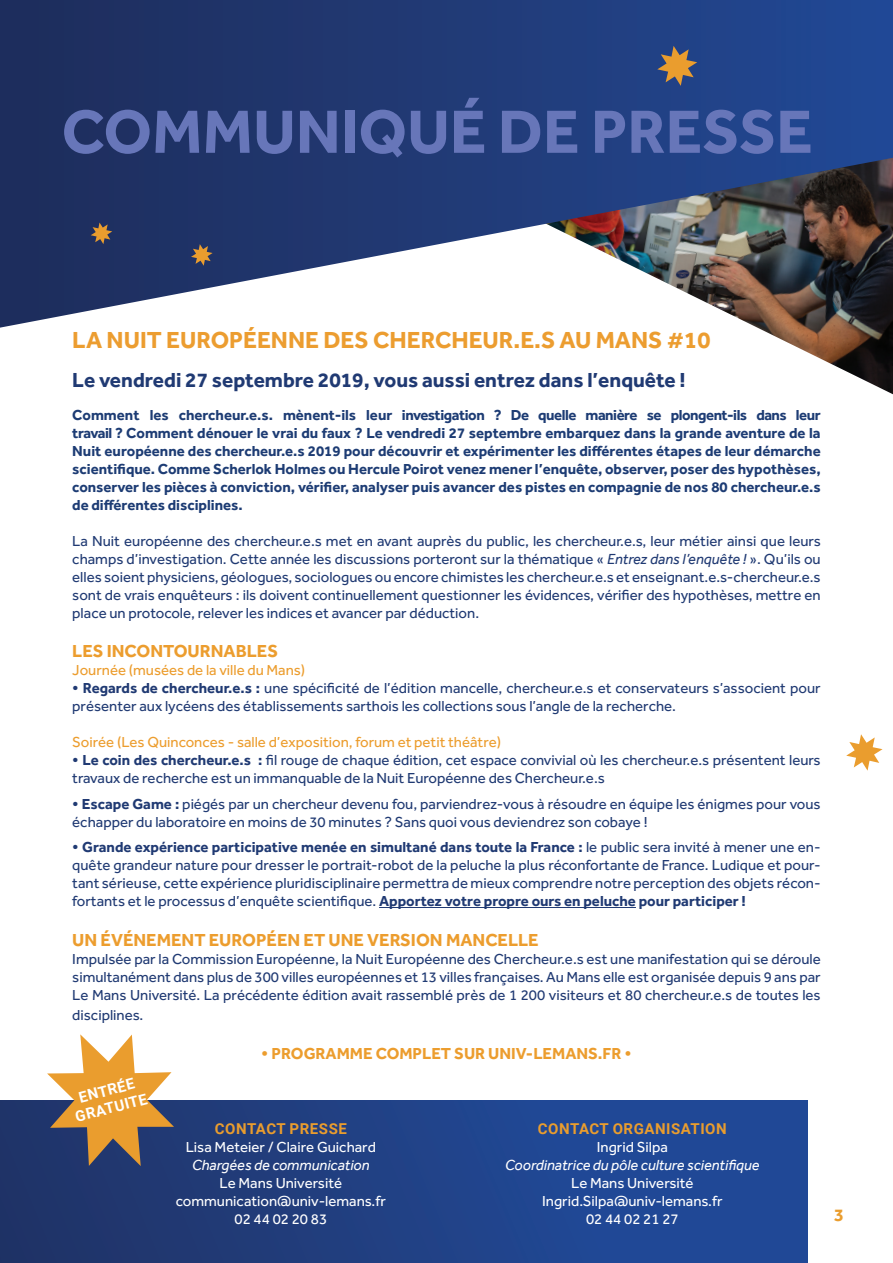
<style>
.page{position:relative;width:893px;height:1263px;background:#fff}
.page>*{position:absolute;margin:0;border:0;box-sizing:border-box;transform-origin:0 0}
.t1{font:700 63px "Effra";color:#6776b9}
.t2{font:700 24px "Effra";color:#ec9d30}
.t3{font:700 21px "Effra";color:#203a73}
.t4{font:700 18px "Effra";color:#ec9d2e}
.t5{font:700 18px "Effra";color:#ea9d2e}
.t6{font:700 16.5px "Effra";color:#ec9d2e}
.t7{font:15px/18px "Effra";color:#203a73;text-align:justify}
.t8{font:700 15px/18px "Effra";color:#1d3c74;text-align:justify}
.t9{font:15px/18px "Effra";color:#fff;text-align:center}
.t10{font:15px "Effra";color:#ec9d2e}
.t11{font:italic 15px "Effra";color:#fff}
.t12{font:700 15px "Roboto";letter-spacing:.035em;color:#ea9d2e}
.t13{font:700 15px/18px "Roboto";color:#fff;text-align:center}
.s1{font-style:italic}
.s2{font-weight:700}
</style>
<div class="page">
<hr style="left:379px;top:907px;width:257px;height:1px;background:#203a73">
<img style="left:758px;top:328px;width:135px;height:66px">
<div style="left:0;top:1100px;width:808px;height:163px;background:linear-gradient(to right,#213468,#204da0)"></div>
<svg style="left:0;top:0;width:893px;height:328px"></svg>
<svg style="left:846px;top:734px;width:36px;height:37px"></svg>
<svg style="left:657px;top:46px;width:40px;height:40px"></svg>
<svg style="left:91px;top:223px;width:21px;height:21px"></svg>
<svg style="left:191px;top:244px;width:22px;height:22px"></svg>
<svg style="left:47px;top:1034px;width:127px;height:132px"></svg>
<h1 class="t1" style="left:62px;top:93px;width:753px">COMMUNIQUÉ DE PRESSE</h1>
<h2 class="t2" style="left:72px;top:325px;width:640px">LA NUIT EUROPÉENNE DES CHERCHEUR.E.S AU MANS #10</h2>
<h3 class="t3" style="left:72px;top:367px;width:615px">Le vendredi 27 septembre 2019, vous aussi entrez dans l’enquête !</h3>
<p class="t8" style="left:72px;top:405px;width:750px">Comment les chercheur.e.s. mènent-ils leur investigation ? De quelle manière se plongent-ils dans leur travail ? Comment dénouer le vrai du faux ? Le vendredi 27 septembre embarquez dans la grande aventure de la Nuit européenne des chercheur.e.s 2019 pour découvrir et expérimenter les différentes étapes de leur démarche scientifique. Comme Scherlok Holmes ou Hercule Poirot venez mener l’enquête, observer, poser des hypothèses, conserver les pièces à conviction, vérifier, analyser puis avancer des pistes en compagnie de nos 80 chercheur.e.s de différentes disciplines.</p>
<p class="t7" style="left:72px;top:531px;width:750px">La Nuit européenne des chercheur.e.s met en avant auprès du public, les chercheur.e.s, leur métier ainsi que leurs champs d’investigation. Cette année les discussions porteront sur la thématique « <span class="s1">Entrez dans l’enquête !</span> ». Qu’ils ou elles soient physiciens, géologues, sociologues ou encore chimistes les chercheur.e.s et enseignant.e.s-chercheur.e.s sont de vrais enquêteurs : ils doivent continuellement questionner les évidences, vérifier des hypothèses, mettre en place un protocole, relever les indices et avancer par déduction.</p>
<p class="t4" style="left:72px;top:640px;width:207px">LES INCONTOURNABLES</p>
<p class="t10" style="left:72px;top:662px;width:234px">Journée (musées de la ville du Mans)</p>
<p class="t7" style="left:72px;top:679px;width:750px"><span class="s2">• Regards de chercheur.e.s :</span> une spécificité de l’édition mancelle, chercheur.e.s et conservateurs s’associent pour présenter aux lycéens des établissements sarthois les collections sous l’angle de la recherche.</p>
<p class="t10" style="left:72px;top:734px;width:430px">Soirée (Les Quinconces - salle d’exposition, forum et petit théâtre)</p>
<p class="t7" style="left:72px;top:751px;width:750px"><span class="s2">• Le coin des chercheur.e.s :</span> fil rouge de chaque édition, cet espace convivial où les chercheur.e.s présentent leurs travaux de recherche est un immanquable de la Nuit Européenne des Chercheur.e.s</p>
<p class="t7" style="left:72px;top:795px;width:750px"><span class="s2">• Escape Game :</span> piégés par un chercheur devenu fou, parviendrez-vous à résoudre en équipe les énigmes pour vous échapper du laboratoire en moins de 30 minutes ? Sans quoi vous deviendrez son cobaye !</p>
<p class="t7" style="left:72px;top:838px;width:750px"><span class="s2">• Grande expérience participative menée en simultané dans toute la France :</span> le public sera invité à mener une en&shy;quête grandeur nature pour dresser le portrait-robot de la peluche la plus réconfortante de France. Ludique et pour&shy;tant sérieuse, cette expérience pluridisciplinaire permettra de mieux comprendre notre perception des objets récon&shy;fortants et le processus d’enquête scientifique. <span class="s2">Apportez votre propre ours en peluche pour participer !</span></p>
<p class="t4" style="left:72px;top:929px;width:468px">UN ÉVÉNEMENT EUROPÉEN ET UNE VERSION MANCELLE</p>
<p class="t7" style="left:72px;top:950px;width:750px">Impulsée par la Commission Européenne, la Nuit Européenne des Chercheur.e.s est une manifestation qui se déroule simultanément dans plus de 300 villes européennes et 13 villes françaises. Au Mans elle est organisée depuis 9 ans par Le Mans Université. La précédente édition avait rassemblé près de 1 200 visiteurs et 80 chercheur.e.s de toutes les</p>
<p class="t7" style="left:72px;top:1005px;width:73px">disciplines.</p>
<p class="t6" style="left:261px;top:1044px;width:372px">• PROGRAMME COMPLET SUR UNIV-LEMANS.FR •</p>
<p class="t13" style="left:69px;top:1090px;width:75px;rotate:-14deg">ENTRÉE<br>GRATUITE</p>
<p class="t12" style="left:215px;top:1118px;width:133px">CONTACT PRESSE</p>
<p class="t9" style="left:186px;top:1137px;width:192px">Lisa Meteier / Claire Guichard</p>
<p class="t11" style="left:192px;top:1156px;width:179px">Chargées de communication</p>
<p class="t9" style="left:176px;top:1173px;width:211px">Le Mans Université communication@univ-lemans.fr<br>02 44 02 20 83</p>
<p class="t12" style="left:538px;top:1118px;width:190px">CONTACT ORGANISATION</p>
<p class="t9" style="left:597px;top:1137px;width:72px">Ingrid Silpa</p>
<p class="t11" style="left:505px;top:1156px;width:256px">Coordinatrice du pôle culture scientifique</p>
<p class="t9" style="left:542px;top:1173px;width:182px">Le Mans Université<br>Ingrid.Silpa@univ-lemans.fr<br>02 44 02 21 27</p>
<p class="t5" style="left:834px;top:1204px;width:11px">3</p>
</div>
